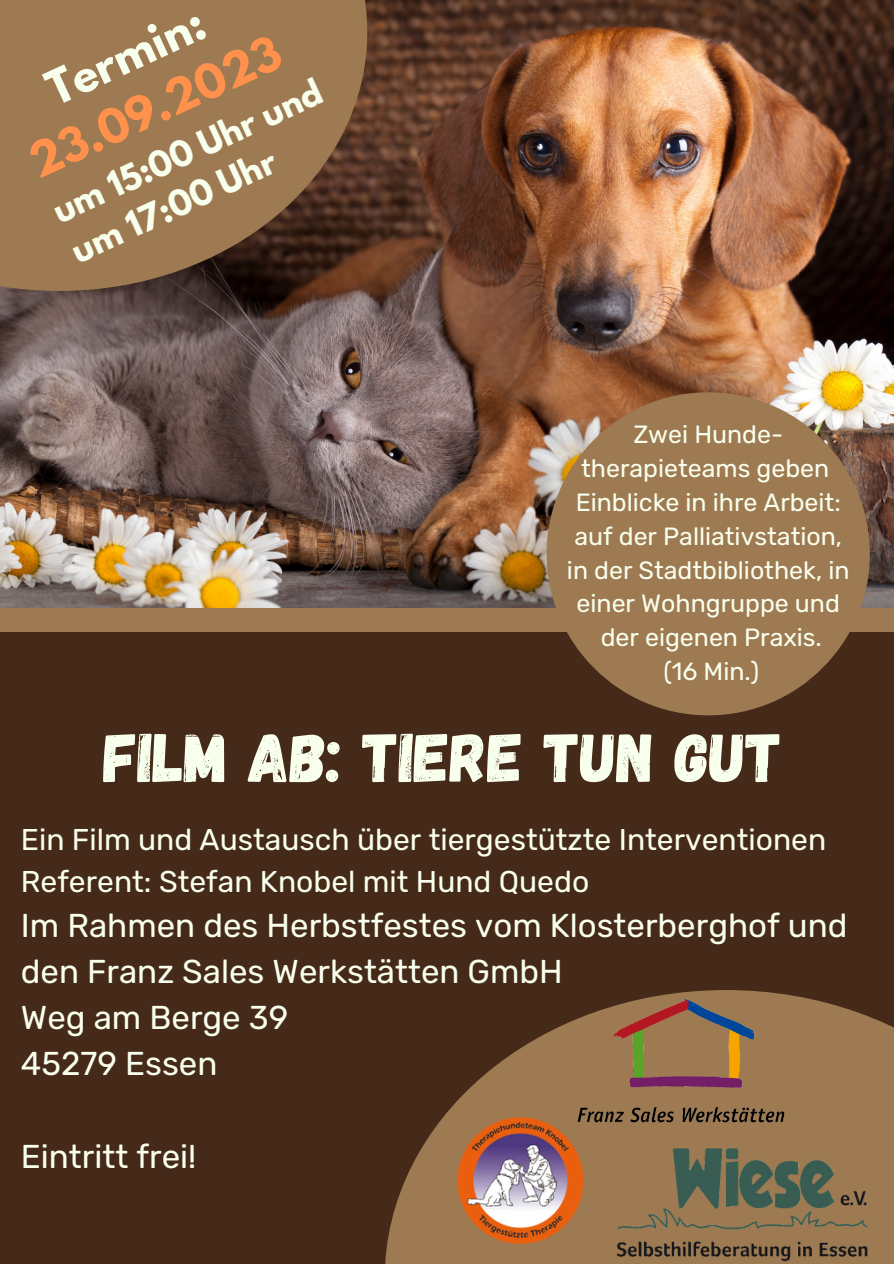
<style>
.page{position:relative;width:894px;height:1264px;background:#fff}
.page>*{position:absolute;margin:0;border:0;box-sizing:border-box;transform-origin:0 0}
.t1{font:69px "Gagalin";color:#f9ffed}
.t2{font:700 42.3px "League Spartan";color:#ff914d}
.t3{font:700 42.3px "League Spartan";color:#f9ffed}
.t4{font:33px/46.2px "Rubik";color:#f9ffed}
.t5{font:700 31.8px/43.8px "League Spartan";color:#f9ffed}
.t6{font:30px "Rubik";color:#f9ffed}
.t7{font:24.9px "Rubik";color:#f9ffed}
</style>
<div class="page">
<div style="left:0;top:0;width:893px;height:1263px;background:#452919"></div>
<img style="left:0;top:0;width:893px;height:608px">
<div style="left:0;top:608px;width:893px;height:24px;background:#9e7a52"></div>
<svg style="left:0;top:0;width:367px;height:291px;background:#8f6c49"></svg>
<svg style="left:385px;top:995px;width:508px;height:268px;fill:#9e7a52"></svg>
<img style="left:616px;top:1148px;width:253px;height:114px">
<div style="left:546px;top:392px;width:323px;height:323px;background:#9e7a52;border-radius:50%"></div>
<img style="left:457px;top:1117px;width:126px;height:126px">
<img style="left:573px;top:990px;width:217px;height:151px">
<p class="t3" style="left:40px;top:72px;width:170px;rotate:-25deg">Termin:</p>
<p class="t2" style="left:23px;top:145px;width:273px;rotate:-25deg">23.09.2023</p>
<p class="t5" style="left:47px;top:197px;width:294px;rotate:-25deg">um 15:00 Uhr und um 17:00 Uhr</p>
<p class="t7" style="left:633px;top:420px;width:151px">Zwei Hunde-</p>
<p class="t7" style="left:581px;top:454px;width:249px">therapieteams geben</p>
<p class="t7" style="left:575px;top:487px;width:266px">Einblicke in ihre Arbeit:</p>
<p class="t7" style="left:574px;top:521px;width:269px">auf der Palliativstation,</p>
<p class="t7" style="left:567px;top:555px;width:284px">in der Stadtbibliothek, in</p>
<p class="t7" style="left:576px;top:589px;width:265px">einer Wohngruppe und</p>
<p class="t7" style="left:600px;top:623px;width:223px">der eigenen Praxis.</p>
<p class="t7" style="left:663px;top:656px;width:97px">(16 Min.)</p>
<p class="t1" style="left:104px;top:712px;width:679px">FILM AB: TIERE TUN GUT</p>
<p class="t6" style="left:21px;top:821px;width:806px">Ein Film und Austausch über tiergestützte Interventionen</p>
<p class="t6" style="left:21px;top:863px;width:569px">Referent: Stefan Knobel mit Hund Quedo</p>
<p class="t4" style="left:21px;top:902px;width:827px">Im Rahmen des Herbstfestes vom Klosterberghof und den Franz Sales Werkstätten GmbH</p>
<p class="t4" style="left:21px;top:994px;width:269px">Weg am Berge 39</p>
<p class="t4" style="left:21px;top:1040px;width:198px">45279 Essen</p>
<p class="t4" style="left:21px;top:1133px;width:177px">Eintritt frei!</p>
</div>
